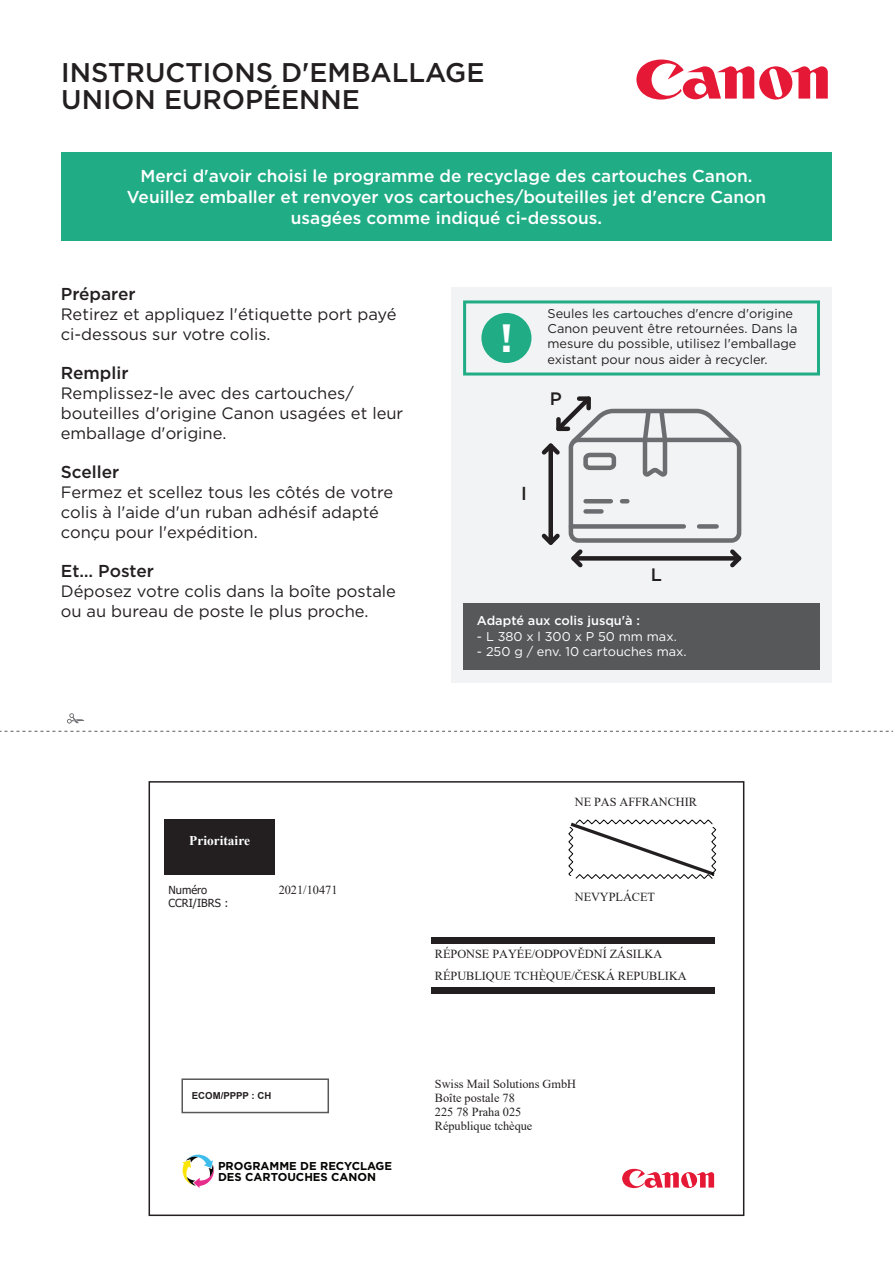
<style>
.page{position:relative;width:893px;height:1263px;background:#fff}
.page>*{position:absolute;margin:0;border:0;box-sizing:border-box;transform-origin:0 0}
.t1{font:700 39.6px "Gotham";color:#fff}
.t2{font:500 27px/27px "Gotham";color:#231f20}
.t3{font:500 18px "Gotham";color:#231f20}
.t4{font:500 17.25px/20.7px "Gotham";color:#fff;text-align:center}
.t5{font:500 17.25px "Gotham";color:#231f20}
.t6{font:16.5px/19.8px "Gotham";color:#231f20}
.t7{font:700 13.35px "Times New Roman";color:#fff}
.t8{font:12.75px/15.3px "Gotham";color:#231f20}
.t9{font:12.75px "Gotham";color:#fff}
.t10{font:500 12.75px "Gotham";color:#fff}
.t11{font:12.3px/14px "Times New Roman";letter-spacing:-.005em;color:#231f20}
.t12{font:700 11.4px/11.4px "Gotham";color:#050504}
.t13{font:11.1px/13.4px "Tahoma";color:#231f20}
.t14{font:700 9.6px "Arial";color:#231f20}
</style>
<div class="page">
<div style="left:61px;top:153px;width:771px;height:88px;background:#20ad86"></div>
<svg style="left:636px;top:60px;width:192px;height:40px"></svg>
<svg style="left:0;top:731px;width:893px;height:1px"></svg>
<svg style="left:67px;top:713px;width:17px;height:11px"></svg>
<div style="left:451px;top:287px;width:381px;height:396px;background:#f2f3f4"></div>
<div style="left:463px;top:603px;width:357px;height:67px;background:#57585a"></div>
<svg style="left:463px;top:300px;width:357px;height:75px"></svg>
<div style="left:699px;top:524px;width:18px;height:5px;background:#6c6d70"></div>
<div style="left:571px;top:524px;width:113px;height:5px;background:#6c6d70"></div>
<hr style="left:586px;top:499px;width:25px;height:4px;background:#6c6d70">
<svg style="left:622px;top:499px;width:5px;height:4px"></svg>
<div style="left:586px;top:509px;width:15px;height:5px;background:#6c6d70"></div>
<div style="left:548px;top:446px;width:5px;height:97px;background:#231f20"></div>
<div style="left:574px;top:556px;width:165px;height:5px;background:#231f20"></div>
<svg style="left:541px;top:529px;width:46px;height:39px"></svg>
<svg style="left:726px;top:549px;width:16px;height:19px"></svg>
<svg style="left:541px;top:396px;width:201px;height:85px"></svg>
<div style="left:569px;top:438px;width:172px;height:105px;border:4px solid #6c6d70;border-radius:8px"></div>
<div style="left:481px;top:313px;width:50px;height:50px;background:#20ad86;border-radius:50%"></div>
<div style="left:149px;top:781px;width:595px;height:435px;border:2px solid #231f20"></div>
<svg style="left:622px;top:1169px;width:92px;height:19px"></svg>
<svg style="left:182px;top:1154px;width:32px;height:34px"></svg>
<div style="left:181px;top:1078px;width:148px;height:35px;border:2px solid #57585a"></div>
<div style="left:165px;top:819px;width:110px;height:55px;background:#231f20"></div>
<div style="left:431px;top:937px;width:283px;height:6px;background:#231f20"></div>
<div style="left:431px;top:987px;width:283px;height:7px;background:#231f20"></div>
<svg style="left:568px;top:819px;width:149px;height:60px"></svg>
<h2 class="t2" style="left:61px;top:58px;width:425px">INSTRUCTIONS D'EMBALLAGE<br>UNION EUROPÉENNE</h2>
<p class="t4" style="left:127px;top:166px;width:641px">Merci d'avoir choisi le programme de recyclage des cartouches Canon.<br>Veuillez emballer et renvoyer vos cartouches/bouteilles jet d'encre Canon usagées comme indiqué ci-dessous.</p>
<p class="t5" style="left:61px;top:283px;width:76px">Préparer</p>
<p class="t6" style="left:61px;top:304px;width:337px">Retirez et appliquez l'étiquette port payé ci-dessous sur votre colis.</p>
<p class="t5" style="left:61px;top:362px;width:69px">Remplir</p>
<p class="t6" style="left:61px;top:383px;width:344px">Remplissez-le avec des cartouches/ bouteilles d'origine Canon usagées et leur emballage d'origine.</p>
<p class="t5" style="left:61px;top:461px;width:60px">Sceller</p>
<p class="t6" style="left:61px;top:482px;width:334px">Fermez et scellez tous les côtés de votre colis à l'aide d'un ruban adhésif adapté conçu pour l'expédition.</p>
<p class="t5" style="left:61px;top:560px;width:95px">Et… Poster</p>
<p class="t6" style="left:61px;top:581px;width:337px">Déposez votre colis dans la boîte postale ou au bureau de poste le plus proche.</p>
<h1 class="t1" style="left:500px;top:312px;width:14px">!</h1>
<p class="t8" style="left:548px;top:305px;width:251px">Seules les cartouches d'encre d'origine Canon peuvent être retournées. Dans la mesure du possible, utilisez l'emballage existant pour nous aider à recycler.</p>
<p class="t3" style="left:550px;top:387px;width:14px">P</p>
<p class="t3" style="left:522px;top:482px;width:7px">l</p>
<p class="t3" style="left:651px;top:563px;width:13px">L</p>
<p class="t10" style="left:477px;top:612px;width:165px">Adapté aux colis jusqu'à :</p>
<p class="t9" style="left:477px;top:628px;width:201px">- L 380 x l 300 x P 50 mm max.</p>
<p class="t9" style="left:477px;top:643px;width:211px">- 250 g / env. 10 cartouches max.</p>
<p class="t7" style="left:189px;top:830px;width:62px">Prioritaire</p>
<p class="t13" style="left:168px;top:883px;width:61px">Numéro<br>CCRI/IBRS :</p>
<p class="t11" style="left:279px;top:882px;width:60px">2021/10471</p>
<p class="t14" style="left:192px;top:1089px;width:81px">ECOM/PPPP : CH</p>
<p class="t12" style="left:218px;top:1160px;width:176px">PROGRAMME DE RECYCLAGE<br>DES CARTOUCHES CANON</p>
<p class="t11" style="left:575px;top:794px;width:124px">NE PAS AFFRANCHIR</p>
<p class="t11" style="left:575px;top:889px;width:82px">NEVYPLÁCET</p>
<p class="t11" style="left:435px;top:942px;width:253px;line-height:21.8px">RÉPONSE PAYÉE/ODPOVĚDNÍ ZÁSILKA<br>RÉPUBLIQUE TCHÈQUE/ČESKÁ REPUBLIKA</p>
<p class="t11" style="left:435px;top:1076px;width:143px">Swiss Mail Solutions GmbH<br>Boîte postale 78<br>225 78 Praha 025<br>République tchèque</p>
</div>
